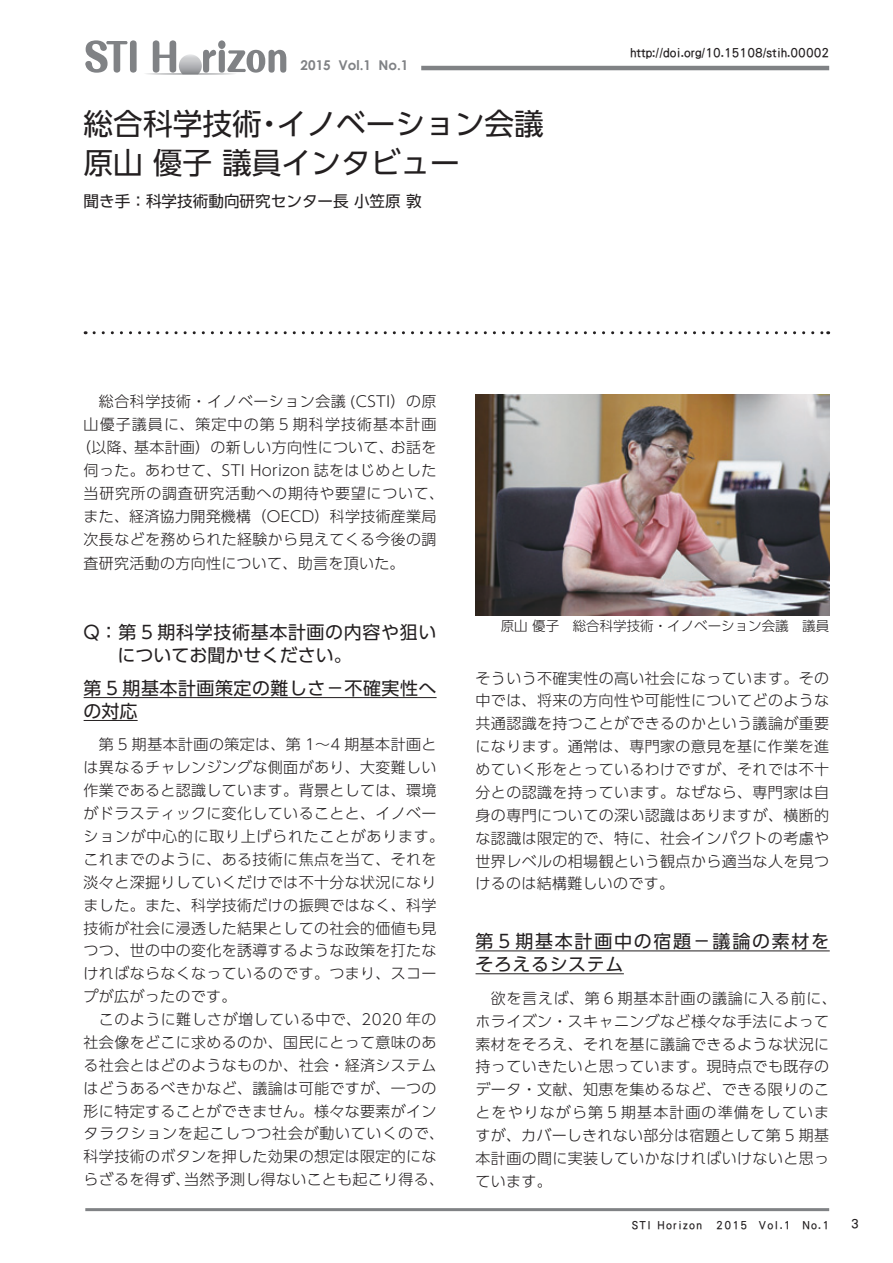
<style>
.page{position:relative;width:893px;height:1263px;background:#fff}
.page>*{position:absolute;margin:0;border:0;box-sizing:border-box;transform-origin:0 0}
.t1{font:29.7px/39px "UD Shin Go Pro Regular 90 pv RKSJ H";color:#231f20}
.t2{font:18px/23px "UD Shin Go Pro Regular 90 pv RKSJ H";letter-spacing:.03em;color:#231f20}
.t3{font:18px/23px "UD Shin Go Pro Regular 90 pv RKSJ H";letter-spacing:.095em;color:#231f20}
.t4{font:15.6px "UD Shin Go Pro Regular 90 pv RKSJ H";color:#231f20}
.t5{font:15px/22.8px "UD Shin Go Pro Light 90 pv RKSJ H";letter-spacing:.025em;color:#231f20}
.t6{font:13.5px "DF Gothic P Std W5 90 pv RKSJ H";color:#231f20}
.t7{font:13.5px "UD Shin Go Pro Light 90 pv RKSJ H";color:#231f20}
.t8{font:700 13.5px "Century Gothic";color:#808285}
.t9{font:12px "DF Gothic P Std W5 90 pv RKSJ H";letter-spacing:.1em;color:#231f20}
</style>
<div class="page">
<hr style="left:85px;top:1208px;width:744px;height:3px;background:#808285">
<hr style="left:421px;top:66px;width:408px;height:4px;background:#808285">
<svg style="left:85px;top:40px;width:52px;height:33px"></svg>
<svg style="left:145px;top:40px;width:141px;height:35px"></svg>
<hr style="left:84px;top:697px;width:353px;height:1px;background:#231f20">
<hr style="left:84px;top:720px;width:54px;height:1px;background:#231f20">
<svg style="left:94px;top:331px;width:735px;height:3px"></svg>
<hr style="left:476px;top:950px;width:354px;height:1px;background:#231f20">
<hr style="left:476px;top:973px;width:148px;height:1px;background:#231f20">
<img style="left:476px;top:394px;width:353px;height:221px">
<p class="t8" style="left:301px;top:57px;width:109px">2015 Vol.1 No.1</p>
<h1 class="t1" style="left:84px;top:108px;width:462px">総合科学技術・イノベーション会議原山 優子 議員インタビュー</h1>
<p class="t4" style="left:84px;top:195px;width:339px">聞き手：科学技術動向研究センター長 小笠原 敦</p>
<p class="t6" style="left:630px;top:47px;width:200px">http://doi.org/10.15108/stih.00002</p>
<p class="t5" style="left:76px;top:392px;width:369px;text-align:center">　総合科学技術・イノベーション会議 (CSTI）の原山優子議員に、策定中の第 5 期科学技術基本計画（以降、基本計画）の新しい方向性について、お話を伺った。あわせて、STI Horizon 誌をはじめとした当研究所の調査研究活動への期待や要望について、また、経済協力開発機構（OECD）科学技術産業局次長などを務められた経験から見えてくる今後の調</p>
<p class="t5" style="left:84px;top:554px;width:323px">査研究活動の方向性について、助言を頂いた。</p>
<p class="t2" style="left:118px;top:623px;width:320px;text-indent:-34px">Q：第 5 期科学技術基本計画の内容や狙いについてお聞かせください。</p>
<p class="t2" style="left:84px;top:679px;width:354px">第 5 期基本計画策定の難しさ－不確実性への対応</p>
<p class="t5" style="left:84px;top:735px;width:362px">　第 5 期基本計画の策定は、第 1～4 期基本計画とは異なるチャレンジングな側面があり、大変難しい作業であると認識しています。背景としては、環境がドラスティックに変化していることと、イノベーションが中心的に取り上げられたことがあります。これまでのように、ある技術に焦点を当て、それを淡々と深掘りしていくだけでは不十分な状況になりました。また、科学技術だけの振興ではなく、科学技術が社会に浸透した結果としての社会的価値も見つつ、世の中の変化を誘導するような政策を打たなければならなくなっているのです。つまり、スコープが広がったのです。<br>　このように難しさが増している中で、2020 年の社会像をどこに求めるのか、国民にとって意味のある社会とはどのようなものか、社会・経済システムはどうあるべきかなど、議論は可能ですが、一つの形に特定することができません。様々な要素がインタラクションを起こしつつ社会が動いていくので、科学技術のボタンを押した効果の想定は限定的にならざるを得ず、当然予測し得ないことも起こり得る、</p>
<p class="t7" style="left:501px;top:621px;width:330px">原山 優子　総合科学技術・イノベーション会議　議員</p>
<p class="t5" style="left:476px;top:668px;width:355px;text-align:justify">そういう不確実性の高い社会になっています。その中では、将来の方向性や可能性についてどのような共通認識を持つことができるのかという議論が重要になります。通常は、専門家の意見を基に作業を進めていく形をとっているわけですが、それでは不十分との認識を持っています。なぜなら、専門家は自身の専門についての深い認識はありますが、横断的な認識は限定的で、特に、社会インパクトの考慮や世界レベルの相場観という観点から適当な人を見つけるのは結構難しいのです。</p>
<p class="t3" style="left:476px;top:932px;width:355px">第 5 期基本計画中の宿題－議論の素材をそろえるシステム</p>
<p class="t5" style="left:476px;top:989px;width:363px">　欲を言えば、第 6 期基本計画の議論に入る前に、ホライズン・スキャニングなど様々な手法によって素材をそろえ、それを基に議論できるような状況に持っていきたいと思っています。現時点でも既存のデータ・文献、知恵を集めるなど、できる限りのことをやりながら第 5 期基本計画の準備をしていますが、カバーしきれない部分は宿題として第 5 期基本計画の間に実装していかなければいけないと思っています。</p>
<p class="t9" style="left:632px;top:1220px;width:199px">STI Horizon　2015 Vol.1 No.1</p>
<p class="t6" style="left:851px;top:1218px;width:9px">3</p>
</div>
